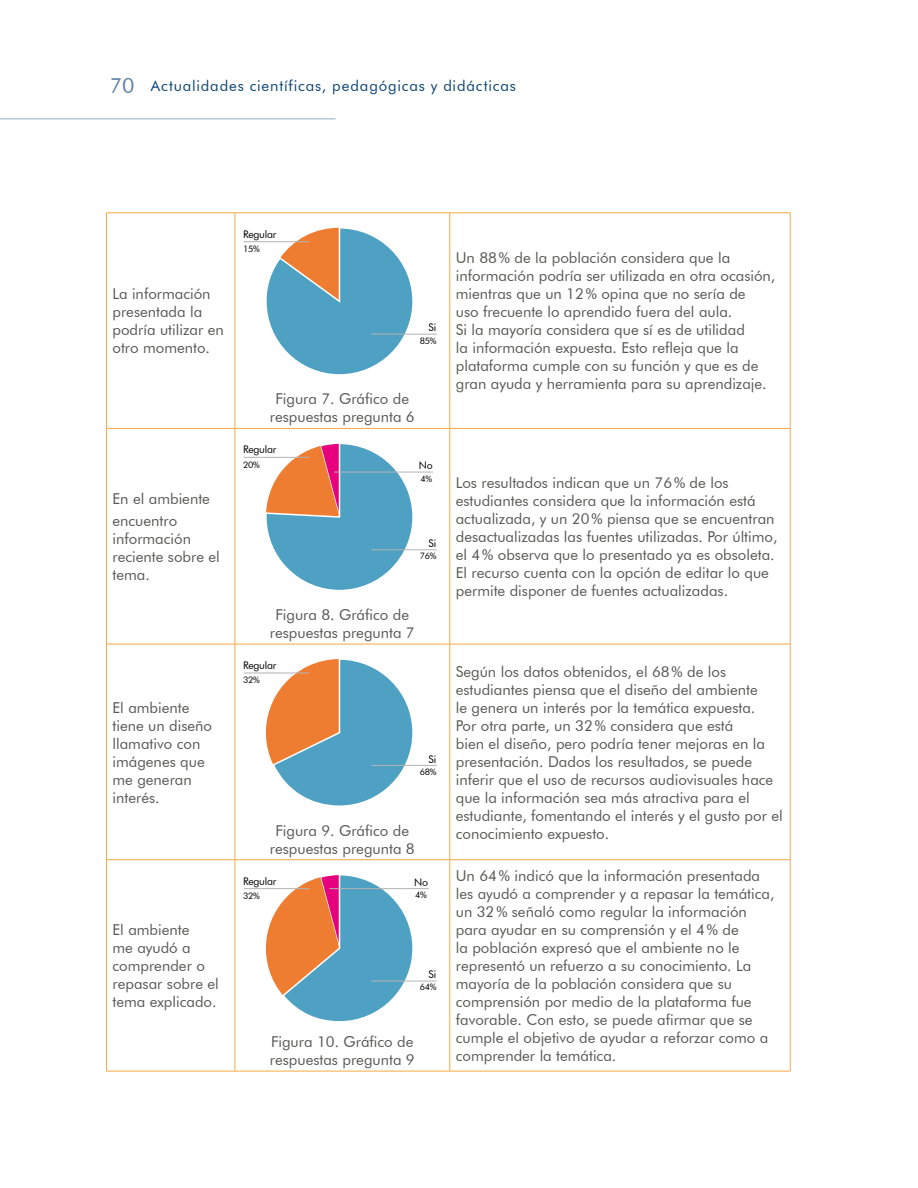
<style>
.page{position:relative;width:918px;height:1188px;background:#fff}
.page>*{position:absolute;margin:0;border:0;box-sizing:border-box;transform-origin:0 0}
.t1{font:15px/18px "Futura BT";color:#575756}
.t2{font:15px "Futura BT";letter-spacing:.055em;color:#0b4473}
.t3{font:10.5px "Futura BT";letter-spacing:-.025em;color:#010202}
.t4{font:9px "Futura BT";letter-spacing:-.025em;color:#000}
.s1{font-size:21px;color:#5f82a6}
</style>
<div class="page">
<hr style="left:0;top:118px;width:335px;height:2px;background:#0b4473">
<hr style="left:106px;top:213px;width:129px;height:1px;background:#f3aa43">
<hr style="left:106px;top:213px;width:1px;height:215px;background:#f3aa43">
<hr style="left:235px;top:213px;width:215px;height:1px;background:#f3aa43">
<hr style="left:235px;top:213px;width:1px;height:215px;background:#f3aa43">
<hr style="left:450px;top:213px;width:340px;height:1px;background:#f3aa43">
<hr style="left:450px;top:213px;width:1px;height:215px;background:#f3aa43">
<hr style="left:790px;top:213px;width:1px;height:215px;background:#f3aa43">
<hr style="left:106px;top:428px;width:129px;height:1px;background:#f3aa43">
<hr style="left:106px;top:429px;width:1px;height:215px;background:#f3aa43">
<hr style="left:235px;top:428px;width:215px;height:1px;background:#f3aa43">
<hr style="left:235px;top:429px;width:1px;height:215px;background:#f3aa43">
<hr style="left:450px;top:428px;width:340px;height:1px;background:#f3aa43">
<hr style="left:450px;top:429px;width:1px;height:215px;background:#f3aa43">
<hr style="left:790px;top:429px;width:1px;height:215px;background:#f3aa43">
<hr style="left:106px;top:644px;width:129px;height:1px;background:#f3aa43">
<hr style="left:106px;top:644px;width:1px;height:216px;background:#f3aa43">
<hr style="left:235px;top:644px;width:215px;height:1px;background:#f3aa43">
<hr style="left:235px;top:644px;width:1px;height:216px;background:#f3aa43">
<hr style="left:450px;top:644px;width:340px;height:1px;background:#f3aa43">
<hr style="left:450px;top:644px;width:1px;height:216px;background:#f3aa43">
<hr style="left:790px;top:644px;width:1px;height:216px;background:#f3aa43">
<hr style="left:106px;top:859px;width:129px;height:1px;background:#f3aa43">
<hr style="left:106px;top:860px;width:1px;height:211px;background:#f3aa43">
<hr style="left:235px;top:859px;width:215px;height:1px;background:#f3aa43">
<hr style="left:235px;top:860px;width:1px;height:211px;background:#f3aa43">
<hr style="left:450px;top:859px;width:340px;height:1px;background:#f3aa43">
<hr style="left:450px;top:860px;width:1px;height:211px;background:#f3aa43">
<hr style="left:790px;top:860px;width:1px;height:211px;background:#f3aa43">
<hr style="left:106px;top:1071px;width:129px;height:1px;background:#f3aa43">
<hr style="left:235px;top:1071px;width:215px;height:1px;background:#f3aa43">
<hr style="left:450px;top:1071px;width:340px;height:1px;background:#f3aa43">
<svg style="left:264px;top:227px;width:151px;height:148px"></svg>
<hr style="left:244px;top:241px;width:65px;height:1px;background:#b4b4b4">
<hr style="left:371px;top:334px;width:66px;height:1px;background:#b4b4b4">
<svg style="left:266px;top:456px;width:31px;height:41px"></svg>
<svg style="left:266px;top:443px;width:147px;height:148px;background:#7a98a5"></svg>
<hr style="left:244px;top:457px;width:65px;height:1px;background:#b4b4b4">
<hr style="left:371px;top:549px;width:66px;height:1px;background:#b4b4b4">
<hr style="left:334px;top:472px;width:99px;height:1px;background:#b4b4b4">
<svg style="left:256px;top:659px;width:157px;height:147px"></svg>
<hr style="left:244px;top:673px;width:65px;height:1px;background:#b4b4b4">
<hr style="left:371px;top:765px;width:66px;height:1px;background:#b4b4b4">
<svg style="left:266px;top:875px;width:149px;height:147px"></svg>
<hr style="left:244px;top:888px;width:65px;height:1px;background:#b4b4b4">
<hr style="left:371px;top:981px;width:66px;height:1px;background:#b4b4b4">
<hr style="left:329px;top:888px;width:100px;height:1px;background:#b4b4b4">
<p class="t2" style="left:110px;top:77px;width:408px"><span class="s1">70</span> Actualidades científicas, pedagógicas y didácticas</p>
<p class="t1" style="left:112px;top:285px;width:113px">La información presentada la podría utilizar en otro momento.</p>
<p class="t1" style="left:112px;top:487px;width:99px;line-height:22.2px">En el ambiente encuentro</p>
<p class="t1" style="left:112px;top:530px;width:109px">información reciente sobre el tema.</p>
<p class="t1" style="left:112px;top:698px;width:101px">El ambiente tiene un diseño llamativo con imágenes que me generan interés.</p>
<p class="t1" style="left:112px;top:921px;width:108px">El ambiente<br>me ayudó a comprender o repasar sobre el tema explicado.</p>
<p class="t3" style="left:243px;top:228px;width:35px">Regular</p>
<p class="t4" style="left:243px;top:243px;width:18px">15%</p>
<p class="t3" style="left:429px;top:321px;width:9px">Si</p>
<p class="t4" style="left:420px;top:335px;width:18px">85%</p>
<p class="t1" style="left:270px;top:390px;width:147px;text-align:center">Figura 7. Gráfico de respuestas pregunta 6</p>
<p class="t3" style="left:243px;top:443px;width:35px">Regular</p>
<p class="t4" style="left:243px;top:459px;width:18px">20%</p>
<p class="t3" style="left:419px;top:459px;width:15px">No</p>
<p class="t4" style="left:421px;top:473px;width:13px">4%</p>
<p class="t3" style="left:429px;top:537px;width:9px">Si</p>
<p class="t4" style="left:420px;top:550px;width:18px">76%</p>
<p class="t1" style="left:270px;top:606px;width:147px;text-align:center">Figura 8. Gráfico de respuestas pregunta 7</p>
<p class="t3" style="left:243px;top:659px;width:35px">Regular</p>
<p class="t4" style="left:243px;top:675px;width:18px">32%</p>
<p class="t3" style="left:429px;top:753px;width:9px">Si</p>
<p class="t4" style="left:420px;top:766px;width:18px">68%</p>
<p class="t1" style="left:270px;top:821px;width:147px;text-align:center">Figura 9. Gráfico de respuestas pregunta 8</p>
<p class="t3" style="left:243px;top:874px;width:35px">Regular</p>
<p class="t4" style="left:243px;top:890px;width:18px">32%</p>
<p class="t3" style="left:414px;top:876px;width:15px">No</p>
<p class="t4" style="left:415px;top:890px;width:13px">4%</p>
<p class="t3" style="left:429px;top:968px;width:9px">Si</p>
<p class="t4" style="left:420px;top:982px;width:18px">64%</p>
<p class="t1" style="left:270px;top:1033px;width:147px">Figura 10. Gráfico de respuestas pregunta 9</p>
<p class="t1" style="left:456px;top:249px;width:321px">Un 88% de la población considera que la información podría ser utilizada en otra ocasión, mientras que un 12% opina que no sería de<br>uso frecuente lo aprendido fuera del aula.<br>Si la mayoría considera que sí es de utilidad<br>la información expuesta. Esto refleja que la plataforma cumple con su función y que es de gran ayuda y herramienta para su aprendizaje.</p>
<p class="t1" style="left:456px;top:473px;width:323px">Los resultados indican que un 76% de los estudiantes considera que la información está actualizada, y un 20% piensa que se encuentran desactualizadas las fuentes utilizadas. Por último, el 4% observa que lo presentado ya es obsoleta.<br>El recurso cuenta con la opción de editar lo que permite disponer de fuentes actualizadas.</p>
<p class="t1" style="left:456px;top:662px;width:328px">Según los datos obtenidos, el 68% de los estudiantes piensa que el diseño del ambiente<br>le genera un interés por la temática expuesta.<br>Por otra parte, un 32% considera que está<br>bien el diseño, pero podría tener mejoras en la presentación. Dados los resultados, se puede inferir que el uso de recursos audiovisuales hace que la información sea más atractiva para el estudiante, fomentando el interés y el gusto por el conocimiento expuesto.</p>
<p class="t1" style="left:456px;top:867px;width:320px">Un 64% indicó que la información presentada les ayudó a comprender y a repasar la temática, un 32% señaló como regular la información para ayudar en su comprensión y el 4% de<br>la población expresó que el ambiente no le representó un refuerzo a su conocimiento. La mayoría de la población considera que su comprensión por medio de la plataforma fue favorable. Con esto, se puede afirmar que se cumple el objetivo de ayudar a reforzar como a comprender la temática.</p>
</div>
